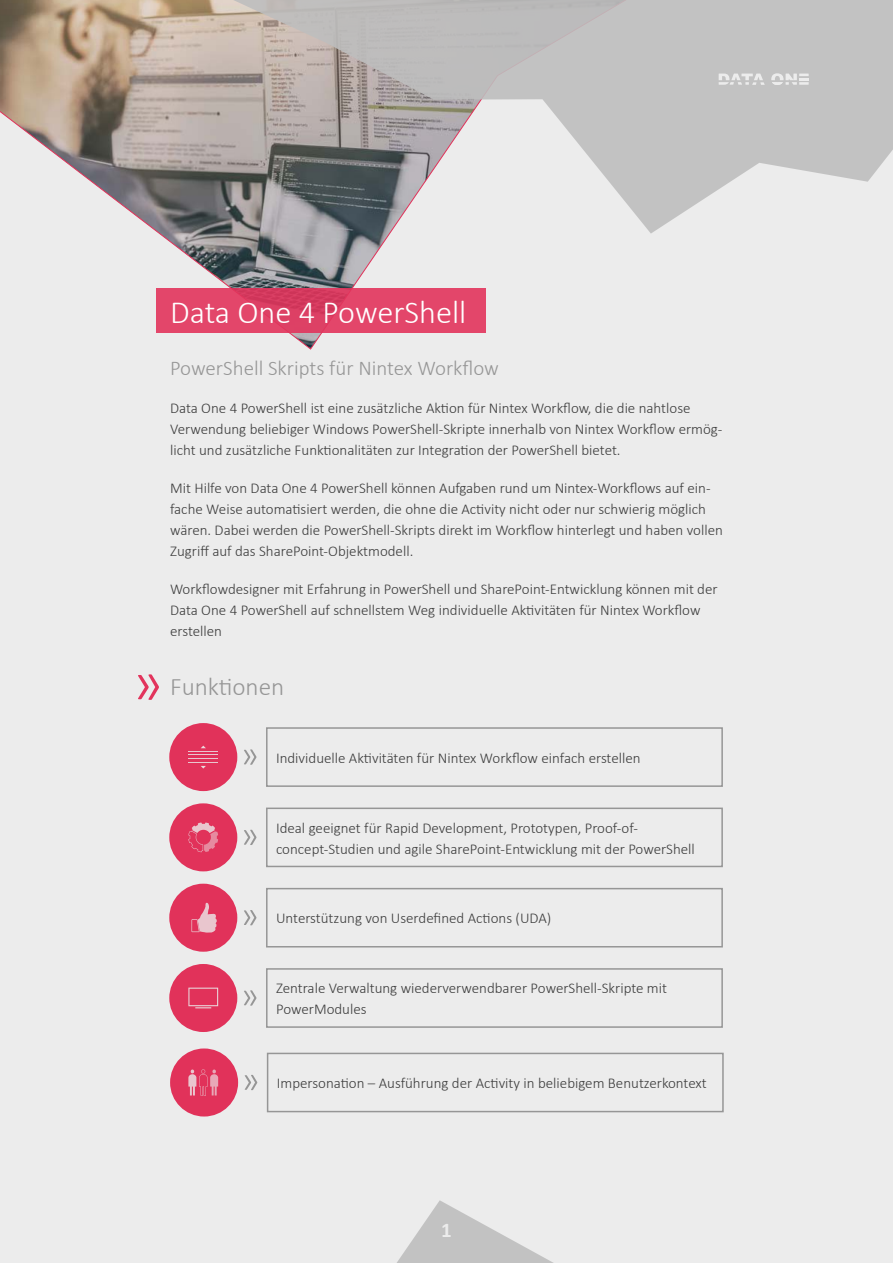
<style>
.page{position:relative;width:893px;height:1263px;background:#ececec}
.page>*{position:absolute;margin:0;border:0;box-sizing:border-box;transform-origin:0 0}
.t1{font:300 32.4px "Calibri";color:#fff}
.t2{font:300 25.2px "Calibri";color:#969696}
.t3{font:300 21px "Calibri";color:#969696}
.t4{font:700 21px "Calibri";color:#ececec}
.t5{font:300 15px/21px "Calibri";color:#3c3c3c}
</style>
<div class="page">
<svg style="left:397px;top:1200px;width:156px;height:63px"></svg>
<svg style="left:0;top:0;width:390px;height:350px"></svg>
<svg style="left:156px;top:288px;width:330px;height:45px;fill:#e3466a"></svg>
<div style="left:169px;top:723px;width:68px;height:68px;background:#e1325a;border-radius:50%"></div>
<div style="left:266px;top:727px;width:457px;height:60px;border:2px solid #969696"></div>
<svg style="left:244px;top:749px;width:12px;height:16px"></svg>
<div style="left:169px;top:803px;width:68px;height:68px;background:#e1325a;border-radius:50%"></div>
<div style="left:266px;top:807px;width:457px;height:60px;border:2px solid #969696"></div>
<svg style="left:244px;top:830px;width:12px;height:15px"></svg>
<div style="left:169px;top:884px;width:68px;height:68px;background:#e1325a;border-radius:50%"></div>
<div style="left:169px;top:964px;width:68px;height:68px;background:#e1325a;border-radius:50%"></div>
<div style="left:266px;top:888px;width:457px;height:59px;border:2px solid #969696"></div>
<div style="left:266px;top:968px;width:457px;height:60px;border:2px solid #969696"></div>
<svg style="left:244px;top:910px;width:12px;height:15px"></svg>
<svg style="left:244px;top:990px;width:12px;height:16px"></svg>
<svg style="left:138px;top:674px;width:21px;height:26px"></svg>
<svg style="left:188px;top:822px;width:30px;height:30px"></svg>
<hr style="left:188px;top:751px;width:30px;height:1px;background:#ececec">
<hr style="left:188px;top:754px;width:30px;height:1px;background:#ececec">
<hr style="left:188px;top:762px;width:30px;height:1px;background:#ececec">
<hr style="left:188px;top:758px;width:30px;height:1px;background:#ececec">
<svg style="left:188px;top:988px;width:30px;height:20px"></svg>
<div style="left:170px;top:1048px;width:68px;height:68px;background:#e1325a;border-radius:50%"></div>
<div style="left:267px;top:1053px;width:457px;height:59px;border:2px solid #969696"></div>
<svg style="left:245px;top:1075px;width:12px;height:15px"></svg>
<svg style="left:191px;top:903px;width:26px;height:29px"></svg>
<svg style="left:188px;top:1069px;width:30px;height:27px"></svg>
<svg style="left:215px;top:0;width:678px;height:234px;fill:#c2c2c2"></svg>
<svg style="left:719px;top:74px;width:46px;height:11px"></svg>
<svg style="left:771px;top:73px;width:38px;height:13px"></svg>
<h1 class="t1" style="left:170px;top:292px;width:298px">Data One 4 PowerShell</h1>
<h3 class="t3" style="left:170px;top:355px;width:330px">PowerShell Skripts für Nintex Workflow</h3>
<p class="t5" style="left:170px;top:399px;width:554px">Data One 4 PowerShell ist eine zusätzliche Aktion für Nintex Workflow, die die nahtlose<br>Verwendung beliebiger Windows PowerShell-Skripte innerhalb von Nintex Workflow ermög&shy;licht und zusätzliche Funktionalitäten zur Integration der PowerShell bietet.</p>
<p class="t5" style="left:170px;top:479px;width:554px">Mit Hilfe von Data One 4 PowerShell können Aufgaben rund um Nintex-Workflows auf ein&shy;fache Weise automatisiert werden, die ohne die Activity nicht oder nur schwierig möglich wären. Dabei werden die PowerShell-Skripts direkt im Workflow hinterlegt und haben vollen Zugriff auf das SharePoint-Objektmodell.</p>
<p class="t5" style="left:170px;top:580px;width:549px">Workflowdesigner mit Erfahrung in PowerShell und SharePoint-Entwicklung können mit der<br>Data One 4 PowerShell auf schnellstem Weg individuelle Aktivitäten für Nintex Workflow erstellen</p>
<h2 class="t2" style="left:170px;top:671px;width:116px">Funktionen</h2>
<p class="t5" style="left:276px;top:748px;width:366px">Individuelle Aktivitäten für Nintex Workflow einfach erstellen</p>
<p class="t5" style="left:276px;top:818px;width:420px">Ideal geeignet für Rapid Development, Prototypen, Proof-of&shy;concept-Studien und agile SharePoint-Entwicklung mit der PowerShell</p>
<p class="t5" style="left:276px;top:909px;width:277px">Unterstützung von Userdefined Actions (UDA)</p>
<p class="t5" style="left:276px;top:979px;width:393px">Zentrale Verwaltung wiederverwendbarer PowerShell-Skripte mit<br>PowerModules</p>
<p class="t5" style="left:277px;top:1074px;width:431px">Impersonation – Ausführung der Activity in beliebigem Benutzerkontext</p>
<h3 class="t4" style="left:441px;top:1215px;width:12px">1</h3>
</div>
